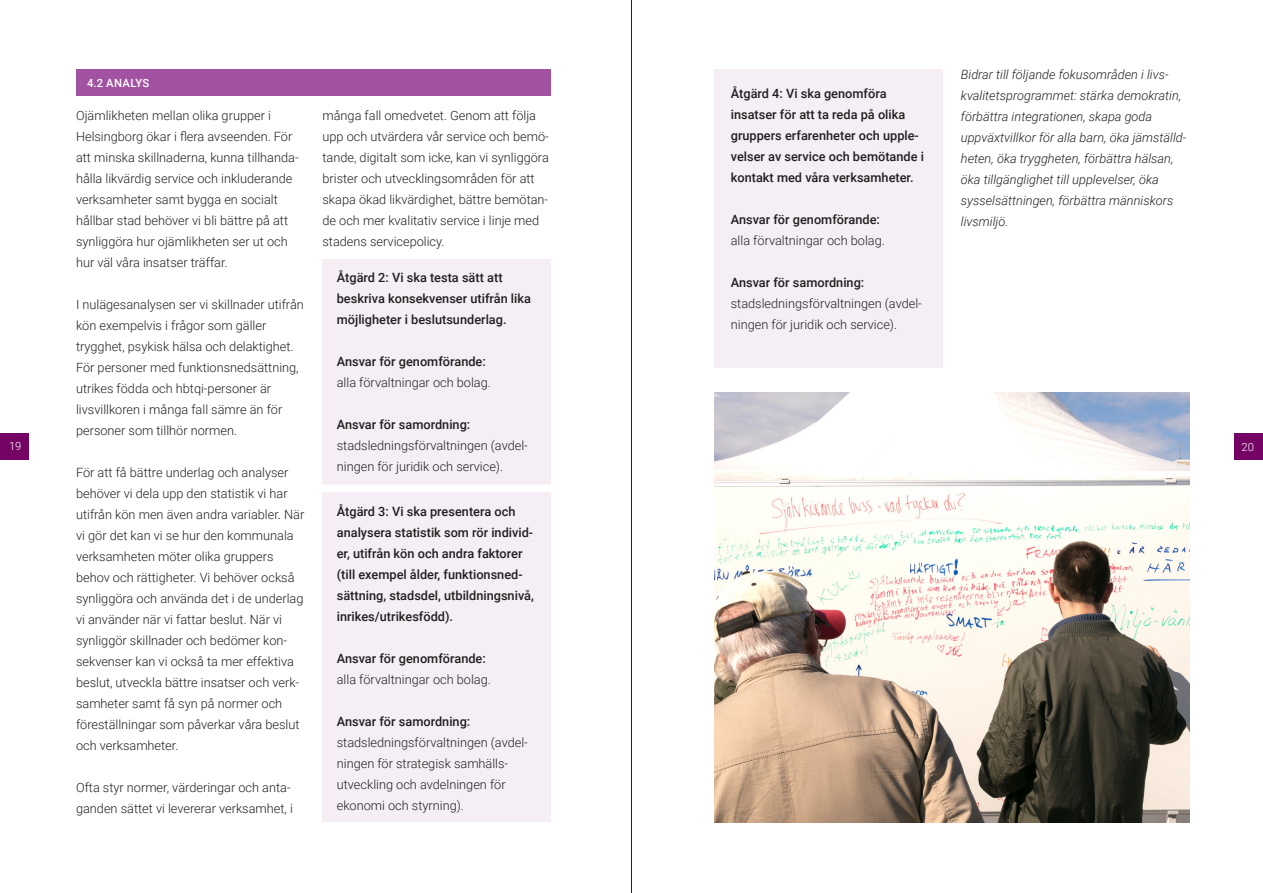
<style>
.page{position:relative;width:1263px;height:893px;background:#fff}
.page>*{position:absolute;margin:0;border:0;box-sizing:border-box;transform-origin:0 0}
.t1{font:300 12.75px/21px "Roboto";color:#231f20}
.t2{font:500 12.75px/21px "Roboto";color:#231f20}
.t3{font:italic 300 12.75px/21px "Roboto";color:#231f20}
.t4{font:500 11.25px "Roboto";letter-spacing:.035em;color:#fff}
.t5{font:300 11.25px "Roboto";color:#fff}
.s1{font-weight:500}
</style>
<div class="page">
<img style="left:714px;top:392px;width:475px;height:430px">
<div style="left:322px;top:259px;width:229px;height:563px;background:#f5eef5"></div>
<div style="left:76px;top:70px;width:475px;height:26px;background:#a153a1"></div>
<div style="left:309px;top:484px;width:251px;height:8px;background:#fff"></div>
<div style="left:714px;top:70px;width:229px;height:298px;background:#f5eef5"></div>
<div style="left:1234px;top:433px;width:29px;height:27px;background:#750364"></div>
<div style="left:0;top:433px;width:28px;height:27px;background:#750364"></div>
<hr style="left:631px;top:0;width:1px;height:893px;background:#231f20">
<p class="t4" style="left:87px;top:75px;width:64px">4.2 ANALYS</p>
<p class="t3" style="left:961px;top:64px;width:227px">Bidrar till följande fokusområden i livs&shy;kvalitetsprogrammet: stärka demokratin, förbättra integrationen, skapa goda uppväxtvillkor för alla barn, öka jämställd&shy;heten, öka tryggheten, förbättra hälsan, öka tillgänglighet till upplevelser, öka sysselsättningen, förbättra människors livsmiljö.</p>
<p class="t2" style="left:731px;top:82px;width:195px">Åtgärd 4: Vi ska genomföra insatser för att ta reda på olika gruppers erfarenheter och upple&shy;velser av service och bemötande i kontakt med våra verksamheter.</p>
<p class="t2" style="left:731px;top:208px;width:151px">Ansvar för genomförande:</p>
<p class="t1" style="left:731px;top:229px;width:156px">alla förvaltningar och bolag.</p>
<p class="t1" style="left:731px;top:271px;width:193px"><span class="s1">Ansvar för samordning: </span>stadsledningsförvaltningen (avdel&shy;ningen för juridik och service).</p>
<p class="t1" style="left:322px;top:105px;width:228px">många fall omedvetet. Genom att följa upp och utvärdera vår service och bemö&shy;tande, digitalt som icke, kan vi synliggöra brister och utvecklingsområden för att skapa ökad likvärdighet, bättre bemötan&shy;de och mer kvalitativ service i linje med stadens servicepolicy.</p>
<p class="t1" style="left:76px;top:105px;width:224px">Ojämlikheten mellan olika grupper i Helsingborg ökar i flera avseenden. För att minska skillnaderna, kunna tillhanda&shy;hålla likvärdig service och inkluderande verksamheter samt bygga en socialt hållbar stad behöver vi bli bättre på att synliggöra hur ojämlikheten ser ut och hur väl våra insatser träffar.</p>
<p class="t1" style="left:76px;top:294px;width:229px">I nulägesanalysen ser vi skillnader utifrån kön exempelvis i frågor som gäller trygghet, psykisk hälsa och delaktighet.<br>För personer med funktionsnedsättning, utrikes födda och hbtqi-personer är livsvillkoren i många fall sämre än för personer som tillhör normen.</p>
<p class="t1" style="left:76px;top:462px;width:230px">För att få bättre underlag och analyser behöver vi dela upp den statistik vi har utifrån kön men även andra variabler. När vi gör det kan vi se hur den kommunala verksamheten möter olika gruppers behov och rättigheter. Vi behöver också synliggöra och använda det i de underlag vi använder när vi fattar beslut. När vi synliggör skillnader och bedömer kon&shy;sekvenser kan vi också ta mer effektiva beslut, utveckla bättre insatser och verk&shy;samheter samt få syn på normer och föreställningar som påverkar våra beslut och verksamheter.</p>
<p class="t1" style="left:76px;top:777px;width:218px">Ofta styr normer, värderingar och anta&shy;ganden sättet vi levererar verksamhet, i</p>
<p class="t2" style="left:337px;top:267px;width:196px">Åtgärd 2: Vi ska testa sätt att beskriva konsekvenser utifrån lika möjligheter i beslutsunderlag.</p>
<p class="t2" style="left:337px;top:351px;width:151px">Ansvar för genomförande:</p>
<p class="t1" style="left:337px;top:372px;width:156px">alla förvaltningar och bolag.</p>
<p class="t2" style="left:337px;top:414px;width:135px">Ansvar för samordning:</p>
<p class="t1" style="left:337px;top:435px;width:193px">stadsledningsförvaltningen (avdel&shy;ningen för juridik och service).</p>
<p class="t2" style="left:337px;top:501px;width:199px">Åtgärd 3: Vi ska presentera och analysera statistik som rör individ&shy;er, utifrån kön och andra faktorer (till exempel ålder, funktionsned&shy;sättning, stadsdel, utbildningsnivå, inrikes/utrikesfödd).</p>
<p class="t1" style="left:337px;top:648px;width:156px"><span class="s1">Ansvar för genomförande: </span>alla förvaltningar och bolag.</p>
<p class="t1" style="left:337px;top:711px;width:192px"><span class="s1">Ansvar för samordning: </span>stadsledningsförvaltningen (avdel&shy;ningen för strategisk samhälls&shy;utveckling och avdelningen för ekonomi och styrning).</p>
<p class="t5" style="left:9px;top:439px;width:14px">19</p>
<p class="t5" style="left:1241px;top:439px;width:14px">20</p>
</div>
